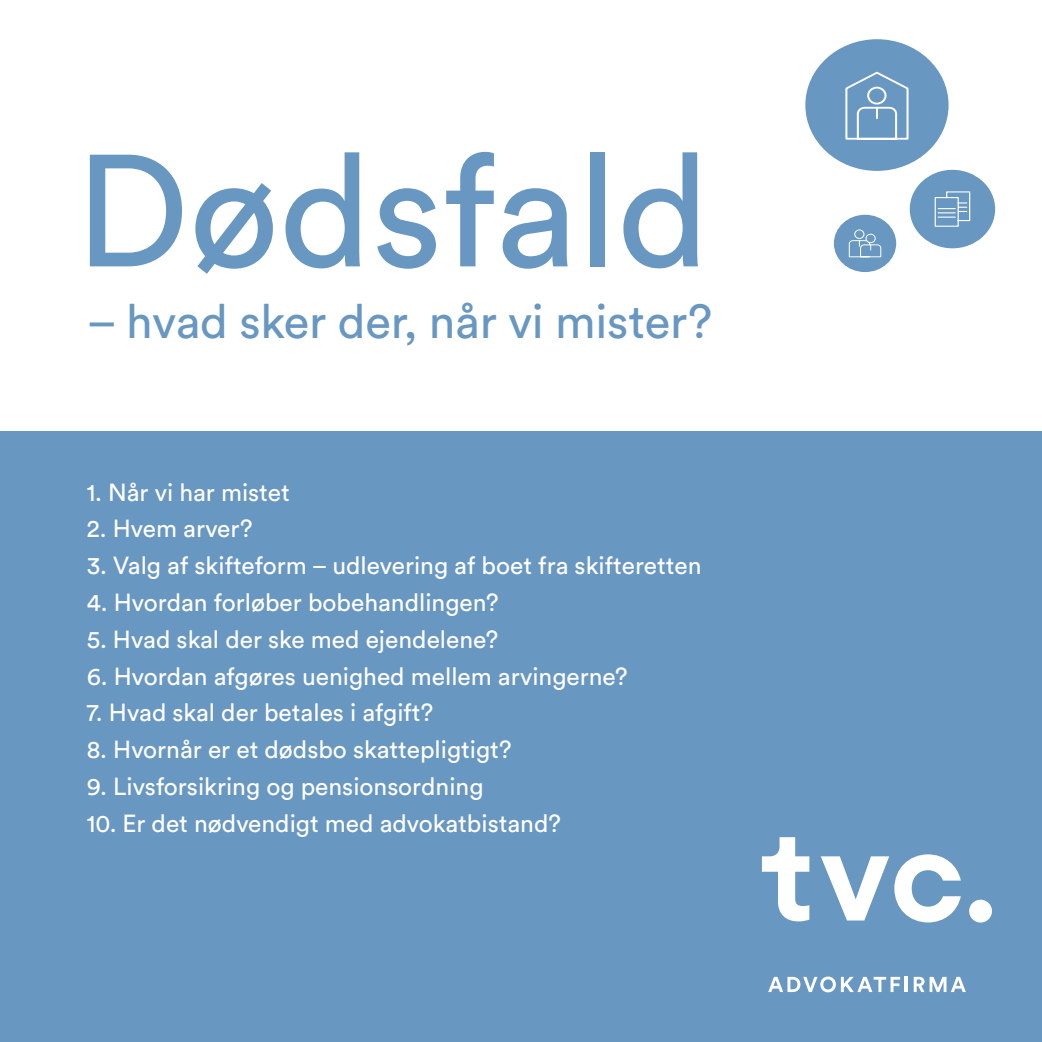
<style>
.page{position:relative;width:1042px;height:1042px;background:#fff}
.page>*{position:absolute;margin:0;border:0;box-sizing:border-box;transform-origin:0 0}
.t1{font:157.5px "Circular Std";color:#6897c1}
.t2{font:47.25px "Circular Std";letter-spacing:-.005em;color:#6897c1}
.t3{font:24.5px "Circular Std";color:#fff}
</style>
<div class="page">
<div style="left:0;top:432px;width:1042px;height:610px;background:#6897c1"></div>
<svg style="left:762px;top:837px;width:47px;height:84px"></svg>
<svg style="left:821px;top:854px;width:140px;height:68px"></svg>
<div style="left:969px;top:899px;width:23px;height:23px;background:#fff;border-radius:50%"></div>
<svg style="left:768px;top:976px;width:132px;height:16px"></svg>
<hr style="left:905px;top:977px;width:3px;height:15px;background:#fff">
<svg style="left:914px;top:977px;width:52px;height:15px"></svg>
<div style="left:805px;top:39px;width:143px;height:132px;background:#6897c1;border-radius:50%"></div>
<svg style="left:805px;top:39px;width:144px;height:102px"></svg>
<div style="left:910px;top:170px;width:85px;height:78px;background:#6897c1;border-radius:50%"></div>
<svg style="left:934px;top:191px;width:37px;height:36px"></svg>
<div style="left:834px;top:215px;width:62px;height:57px;background:#6897c1;border-radius:50%"></div>
<svg style="left:833px;top:226px;width:64px;height:35px"></svg>
<h1 class="t1" style="left:76px;top:115px;width:635px">Dødsfald</h1>
<h2 class="t2" style="left:87px;top:293px;width:627px">– hvad sker der, når vi mister?</h2>
<p class="t3" style="left:87px;top:477px;width:205px">1. Når vi har mistet</p>
<p class="t3" style="left:87px;top:514px;width:167px">2. Hvem arver?</p>
<p class="t3" style="left:87px;top:551px;width:616px">3. Valg af skifteform – udlevering af boet fra skifteretten</p>
<p class="t3" style="left:87px;top:587px;width:413px">4. Hvordan forløber bobehandlingen?</p>
<p class="t3" style="left:87px;top:624px;width:413px">5. Hvad skal der ske med ejendelene?</p>
<p class="t3" style="left:87px;top:661px;width:542px">6. Hvordan afgøres uenighed mellem arvingerne?</p>
<p class="t3" style="left:87px;top:698px;width:348px">7. Hvad skal der betales i afgift?</p>
<p class="t3" style="left:87px;top:734px;width:426px">8. Hvornår er et dødsbo skattepligtigt?</p>
<p class="t3" style="left:87px;top:771px;width:398px">9. Livsforsikring og pensionsordning</p>
<p class="t3" style="left:87px;top:808px;width:475px">10. Er det nødvendigt med advokatbistand?</p>
</div>
